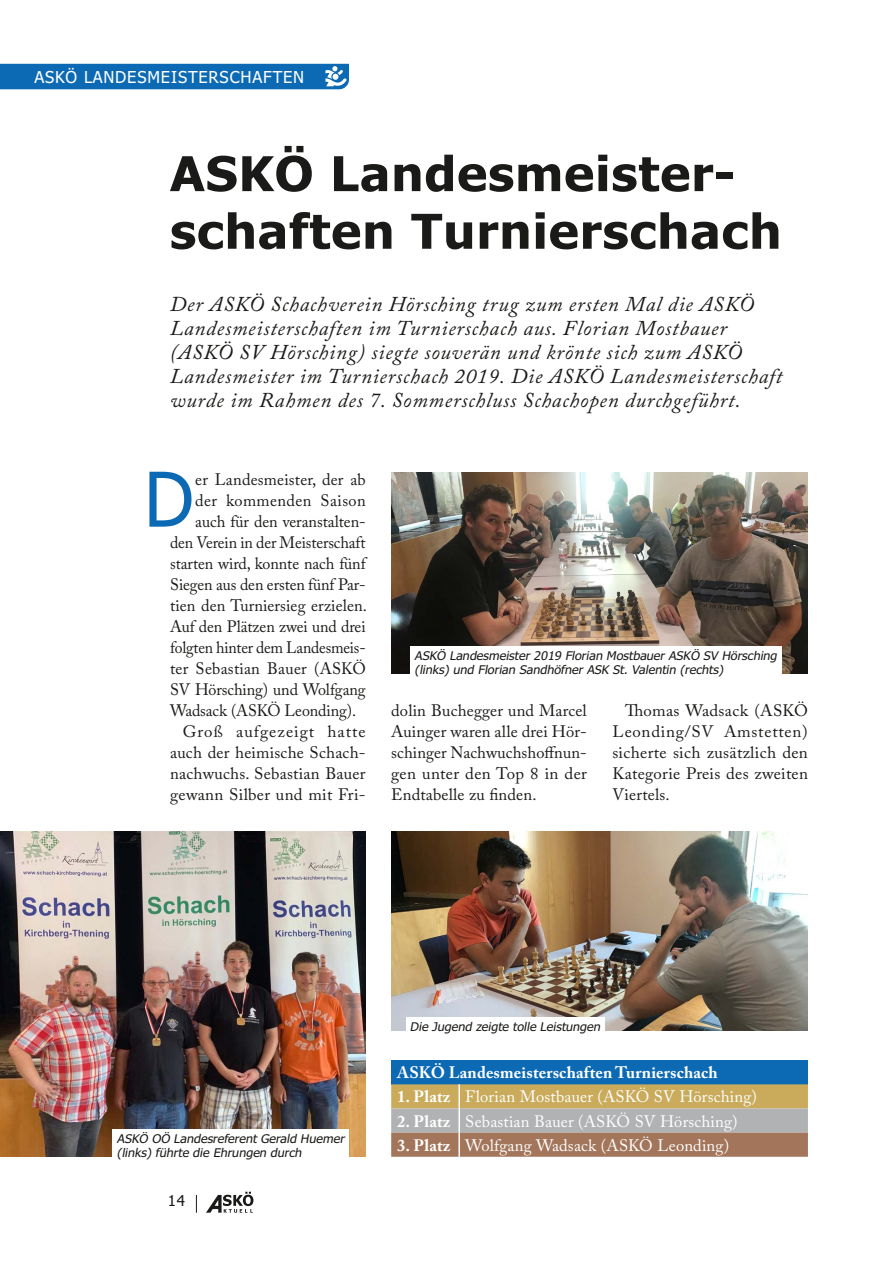
<style>
.page{position:relative;width:893px;height:1263px;background:#fff}
.page>*{position:absolute;margin:0;border:0;box-sizing:border-box;transform-origin:0 0}
.t1{font:75.6px "Tahoma";color:#0c69b3}
.t2{font:700 48px/57.6px "Tahoma";letter-spacing:.02em;color:#1a1a18;scale:1.05 1}
.t3{font:italic 21px/24px "Adobe Caslon Pro";letter-spacing:.04em;color:#1a1a18}
.t4{font:16.5px/21px "Adobe Caslon Pro";letter-spacing:.01em;color:#1a1a18;text-align:justify}
.t5{font:16.5px "Adobe Caslon Pro";letter-spacing:.01em;color:#fff}
.t6{font:700 16.5px "Adobe Caslon Pro";letter-spacing:.01em;color:#fff}
.t7{font:16.5px "Adobe Caslon Pro";letter-spacing:-.01em;color:#1a1a18;scale:.96 1}
.t8{font:16.5px "Adobe Caslon Pro";letter-spacing:-.015em;color:#1a1a18;scale:.95 1}
.t9{font:16.5px "Tahoma";letter-spacing:.05em;color:#fff}
.t10{font:16.5px "Adobe Caslon Pro";letter-spacing:.06em;color:#1a1a18}
.t11{font:15px "Tahoma";color:#1a1a18}
.t12{font:italic 12px/14.4px "Tahoma";color:#1a1a18;scale:1.05 1}
.s1{color:#0c69b3}
.s2{font-weight:700}
</style>
<div class="page">
<svg style="left:206px;top:1192px;width:47px;height:21px"></svg>
<svg style="left:196px;top:1195px;width:1px;height:18px"></svg>
<div style="left:0;top:64px;width:349px;height:25px;background:#0c69b3"></div>
<div style="left:391px;top:1060px;width:417px;height:24px;background:#0c69b3"></div>
<svg style="left:391px;top:1084px;width:417px;height:73px;background:#b49c79"></svg>
<hr style="left:458px;top:1084px;width:2px;height:24px;background:#fff">
<hr style="left:458px;top:1108px;width:2px;height:24px;background:#fff">
<hr style="left:458px;top:1132px;width:2px;height:25px;background:#fff">
<img style="left:391px;top:831px;width:417px;height:200px">
<img style="left:0;top:831px;width:366px;height:326px">
<img style="left:391px;top:472px;width:417px;height:202px">
<div style="left:410px;top:646px;width:372px;height:32px;background:#fff"></div>
<div style="left:406px;top:1017px;width:198px;height:18px;background:#fff"></div>
<div style="left:113px;top:1129px;width:236px;height:32px;background:#fff"></div>
<p class="t9" style="left:34px;top:66px;width:292px">ASKÖ LANDESMEISTERSCHAFTEN <span class="s1">…</span></p>
<h2 class="t2" style="left:170px;top:142px;width:584px">ASKÖ Landesmeister&shy;schaften Turnierschach</h2>
<p class="t3" style="left:170px;top:292px;width:614px">Der ASKÖ Schachverein Hörsching trug zum ersten Mal die ASKÖ Landesmeisterschaften im Turnierschach aus. Florian Mostbauer (ASKÖ SV Hörsching) siegte souverän und krönte sich zum ASKÖ Landesmeister im Turnierschach 2019. Die ASKÖ Landesmeisterschaft wurde im Rahmen des 7. Sommerschluss Schachopen durchgeführt.</p>
<h1 class="t1" style="left:144px;top:448px;width:51px">D</h1>
<p class="t4" style="left:195px;top:468px;width:172px">er Landesmeister, der ab</p>
<p class="t4" style="left:195px;top:489px;width:172px">der kommenden Saison</p>
<p class="t4" style="left:195px;top:510px;width:172px">auch für den veranstalten-</p>
<p class="t7" style="left:170px;top:532px;width:205px">den Verein in der Meisterschaft</p>
<p class="t4" style="left:170px;top:552px;width:197px">starten wird, konnte nach fünf</p>
<p class="t4" style="left:170px;top:573px;width:197px">Siegen aus den ersten fünf Par-</p>
<p class="t4" style="left:170px;top:594px;width:198px">tien den Turniersieg erzielen.</p>
<p class="t4" style="left:170px;top:615px;width:197px">Auf den Plätzen zwei und drei</p>
<p class="t8" style="left:170px;top:637px;width:207px">folgten hinter dem Landesmeis-</p>
<p class="t4" style="left:170px;top:657px;width:197px">ter Sebastian Bauer (ASKÖ</p>
<p class="t4" style="left:170px;top:678px;width:197px">SV Hörsching) und Wolfgang</p>
<p class="t4" style="left:170px;top:699px;width:188px">Wadsack (ASKÖ Leonding).</p>
<p class="t10" style="left:183px;top:721px;width:184px">Groß aufgezeigt hatte</p>
<p class="t4" style="left:170px;top:741px;width:197px">auch der heimische Schach-</p>
<p class="t4" style="left:170px;top:762px;width:197px">nachwuchs. Sebastian Bauer</p>
<p class="t4" style="left:170px;top:783px;width:197px">gewann Silber und mit Fri-</p>
<p class="t12" style="left:415px;top:647px;width:349px">ASKÖ Landesmeister 2019 Florian Mostbauer ASKÖ SV Hörsching (links) und Florian Sandhöfner ASK St. Valentin (rechts)</p>
<p class="t4" style="left:391px;top:699px;width:197px">dolin Buchegger und Marcel Auinger waren alle drei Hör&shy;schinger Nachwuchshoffnun&shy;gen unter den Top 8 in der Endtabelle zu finden.</p>
<p class="t4" style="left:612px;top:699px;width:197px;text-indent:13px">Thomas Wadsack (ASKÖ Leonding/SV Amstetten) sicherte sich zusätzlich den Kategorie Preis des zweiten Viertels.</p>
<p class="t12" style="left:117px;top:1130px;width:220px">ASKÖ OÖ Landesreferent Gerald Huemer (links) führte die Ehrungen durch</p>
<p class="t11" style="left:168px;top:1190px;width:18px">14</p>
<p class="t12" style="left:410px;top:1018px;width:185px">Die Jugend zeigte tolle Leistungen</p>
<p class="t6" style="left:397px;top:1063px;width:322px">ASKÖ Landesmeisterschaften Turnierschach</p>
<p class="t5" style="left:397px;top:1087px;width:361px"><span class="s2">1. Platz</span> Florian Mostbauer (ASKÖ SV Hörsching)</p>
<p class="t5" style="left:397px;top:1111px;width:342px"><span class="s2">2. Platz</span> Sebastian Bauer (ASKÖ SV Hörsching)</p>
<p class="t5" style="left:397px;top:1135px;width:333px"><span class="s2">3. Platz</span> Wolfgang Wadsack (ASKÖ Leonding)</p>
</div>
